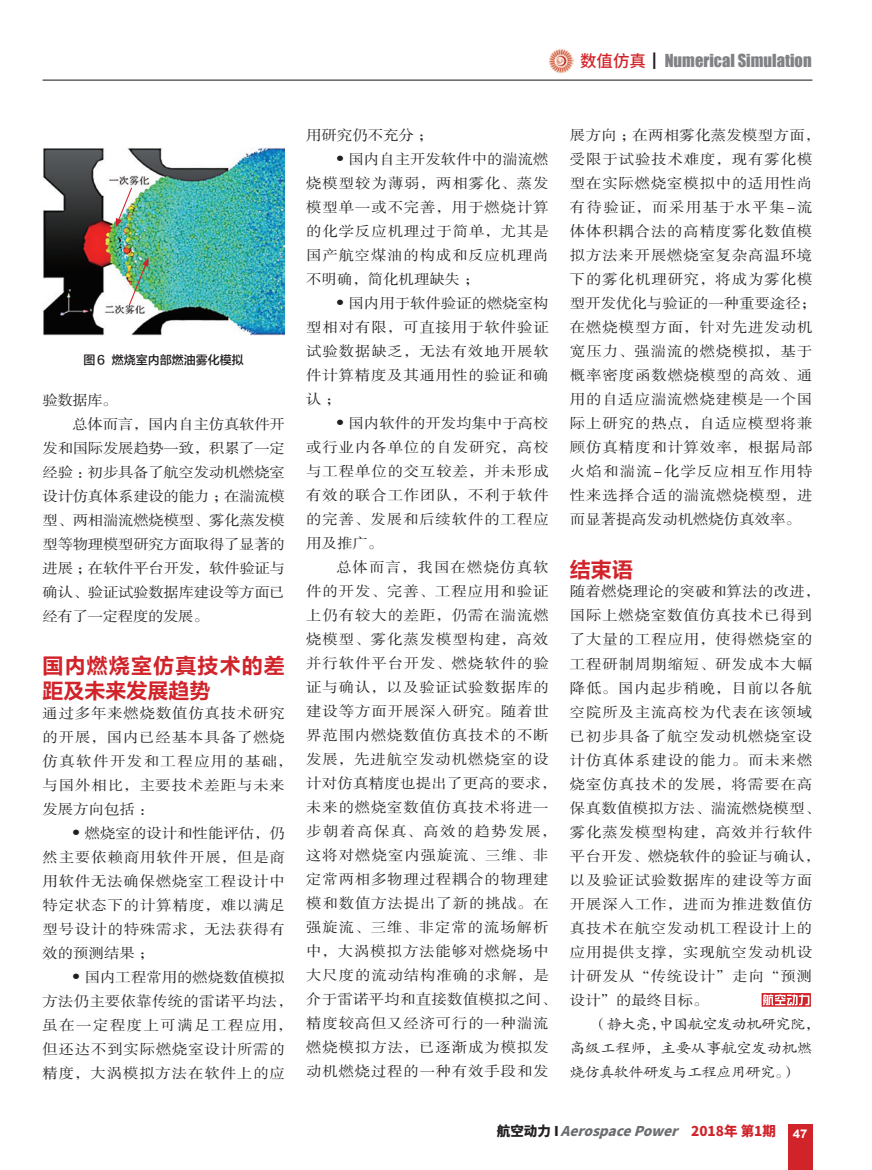
<style>
.page{position:relative;width:872px;height:1170px;background:#fff}
.page>*{position:absolute;margin:0;border:0;box-sizing:border-box;transform-origin:0 0}
.t1{font:21px/24.3px "FZLTCHJW GB1 0";letter-spacing:.055em;color:#d1232a}
.t2{font:16.5px "Impact";color:#808285}
.t3{font:14.25px/24px "FZSSJW GB1 0";letter-spacing:.055em;color:#231f20;scale:1.08 1}
.t4{font:14.25px "FZSSJW GB1 0";letter-spacing:-.015em;color:#231f20;scale:1.08 1}
.t5{font:14.25px/24px "FZKTJW GB1 0";letter-spacing:-.05em;color:#231f20;scale:1.08 1}
.t6{font:14.25px "FZSSJW GB1 0";letter-spacing:-.02em;color:#231f20;scale:1.08 1}
.t7{font:14.25px "FZSSJW GB1 0";color:#231f20;scale:1.08 1}
.t8{font:italic 800 13.5px "Source Han Sans CN";color:#6c6d70}
.t9{font:12px "FZLTZHJW GB1 0";color:#231f20}
.s1{font-family:"Source Han Sans CN";font-weight:500;color:#d1232a}
.s2{font-family:"Source Han Sans CN";font-weight:500;color:#231f20}
.s3{font-style:normal;color:#231f20}
.s4{font-style:normal;color:#d1232a}
</style>
<div class="page">
<div style="left:787px;top:1124px;width:25px;height:45px;background:#d1232a"></div>
<img style="left:549px;top:49px;width:24px;height:24px">
<hr style="left:43px;top:80px;width:769px;height:1px;background:#231f20">
<svg style="left:761px;top:993px;width:50px;height:13px"></svg>
<img style="left:43px;top:147px;width:242px;height:189px">
<svg style="left:116px;top:186px;width:17px;height:41px"></svg>
<svg style="left:128px;top:257px;width:21px;height:50px"></svg>
<p class="t2" style="left:580px;top:48px;width:233px"><span class="s1">数值仿真</span><span class="s2">┃</span>Numerical Simulation</p>
<p class="t9" style="left:84px;top:353px;width:162px">图6 燃烧室内部燃油雾化模拟</p>
<p class="t3" style="left:43px;top:388px;width:71px">验数据库。</p>
<p class="t4" style="left:72px;top:416px;width:198px">总体而言，国内自主仿真软件开</p>
<p class="t4" style="left:43px;top:440px;width:226px">发和国际发展趋势一致，积累了一定</p>
<p class="t4" style="left:43px;top:464px;width:226px">经验：初步具备了航空发动机燃烧室</p>
<p class="t4" style="left:43px;top:488px;width:226px">设计仿真体系建设的能力；在湍流模</p>
<p class="t4" style="left:43px;top:512px;width:226px">型、两相湍流燃烧模型、雾化蒸发模</p>
<p class="t4" style="left:43px;top:536px;width:226px">型等物理模型研究方面取得了显著的</p>
<p class="t4" style="left:43px;top:560px;width:226px">进展；在软件平台开发，软件验证与</p>
<p class="t4" style="left:43px;top:584px;width:226px">确认、验证试验数据库建设等方面已</p>
<p class="t6" style="left:43px;top:608px;width:155px">经有了一定程度的发展。</p>
<h1 class="t1" style="left:43px;top:654px;width:244px">国内燃烧室仿真技术的差距及未来发展趋势</h1>
<p class="t3" style="left:43px;top:701px;width:233px">通过多年来燃烧数值仿真技术研究的开展，国内已经基本具备了燃烧仿真软件开发和工程应用的基础，与国外相比，主要技术差距与未来发展方向包括：</p>
<p class="t3" style="left:43px;top:821px;width:226px;text-align:justify;text-indent:30px"><sup>●</sup> 燃烧室的设计和性能评估，仍然主要依赖商用软件开展，但是商用软件无法确保燃烧室工程设计中特定状态下的计算精度，难以满足型号设计的特殊需求，无法获得有效的预测结果；</p>
<p class="t3" style="left:43px;top:965px;width:233px;text-indent:30px"><sup>●</sup> 国内工程常用的燃烧数值模拟方法仍主要依靠传统的雷诺平均法，虽在一定程度上可满足工程应用，但还达不到实际燃烧室设计所需的精度，大涡模拟方法在软件上的应</p>
<p class="t7" style="left:306px;top:128px;width:119px">用研究仍不充分；</p>
<p class="t3" style="left:306px;top:148px;width:226px;text-align:justify;text-indent:30px"><sup>●</sup> 国内自主开发软件中的湍流燃烧模型较为薄弱，两相雾化、蒸发模型单一或不完善，用于燃烧计算的化学反应机理过于简单，尤其是国产航空煤油的构成和反应机理尚不明确，简化机理缺失；</p>
<p class="t3" style="left:306px;top:292px;width:226px;text-align:justify;text-indent:30px"><sup>●</sup> 国内用于软件验证的燃烧室构型相对有限，可直接用于软件验证试验数据缺乏，无法有效地开展软件计算精度及其通用性的验证和确认；</p>
<p class="t3" style="left:306px;top:412px;width:226px;text-align:justify;text-indent:30px"><sup>●</sup> 国内软件的开发均集中于高校或行业内各单位的自发研究，高校与工程单位的交互较差，并未形成有效的联合工作团队，不利于软件的完善、发展和后续软件的工程应用及推广。</p>
<p class="t3" style="left:306px;top:556px;width:233px;text-indent:30px">总体而言，我国在燃烧仿真软件的开发、完善、工程应用和验证上仍有较大的差距，仍需在湍流燃烧模型、雾化蒸发模型构建，高效并行软件平台开发、燃烧软件的验证与确认，以及验证试验数据库的建设等方面开展深入研究。随着世界范围内燃烧数值仿真技术的不断发展，先进航空发动机燃烧室的设计对仿真精度也提出了更高的要求，未来的燃烧室数值仿真技术将进一步朝着高保真、高效的趋势发展，这将对燃烧室内强旋流、三维、非定常两相多物理过程耦合的物理建模和数值方法提出了新的挑战。在强旋流、三维、非定常的流场解析中，大涡模拟方法能够对燃烧场中大尺度的流动结构准确的求解，是介于雷诺平均和直接数值模拟之间、精度较高但又经济可行的一种湍流燃烧模拟方法，已逐渐成为模拟发动机燃烧过程的一种有效手段和发</p>
<p class="t3" style="left:570px;top:124px;width:233px">展方向；在两相雾化蒸发模型方面，受限于试验技术难度，现有雾化模型在实际燃烧室模拟中的适用性尚有待验证，而采用基于水平集-流体体积耦合法的高精度雾化数值模拟方法来开展燃烧室复杂高温环境下的雾化机理研究，将成为雾化模型开发优化与验证的一种重要途径；在燃烧模型方面，针对先进发动机宽压力、强湍流的燃烧模拟，基于概率密度函数燃烧模型的高效、通用的自适应湍流燃烧建模是一个国际上研究的热点，自适应模型将兼顾仿真精度和计算效率，根据局部火焰和湍流-化学反应相互作用特性来选择合适的湍流燃烧模型，进而显著提高发动机燃烧仿真效率。</p>
<h1 class="t1" style="left:570px;top:557px;width:64px">结束语</h1>
<p class="t3" style="left:570px;top:580px;width:233px">随着燃烧理论的突破和算法的改进，国际上燃烧室数值仿真技术已得到了大量的工程应用，使得燃烧室的工程研制周期缩短、研发成本大幅降低。国内起步稍晚，目前以各航空院所及主流高校为代表在该领域已初步具备了航空发动机燃烧室设计仿真体系建设的能力。而未来燃烧室仿真技术的发展，将需要在高保真数值模拟方法、湍流燃烧模型、雾化蒸发模型构建，高效并行软件平台开发、燃烧软件的验证与确认，以及验证试验数据库的建设等方面开展深入工作，进而为推进数值仿真技术在航空发动机工程设计上的应用提供支撑，实现航空发动机设计研发从“传统设计”走向“预测设计”的最终目标。</p>
<p class="t5" style="left:570px;top:1012px;width:233px;text-indent:22px">（静大亮，中国航空发动机研究院，高级工程师，主要从事航空发动机燃烧仿真软件研发与工程应用研究。）</p>
<p class="t8" style="left:497px;top:1123px;width:312px"><span class="s3">航空动力 I</span> AerospacePower <span class="s4">2 0 1 8 年 第 1 期</span> <sub>4</sub> <sub>7</sub></p>
</div>
